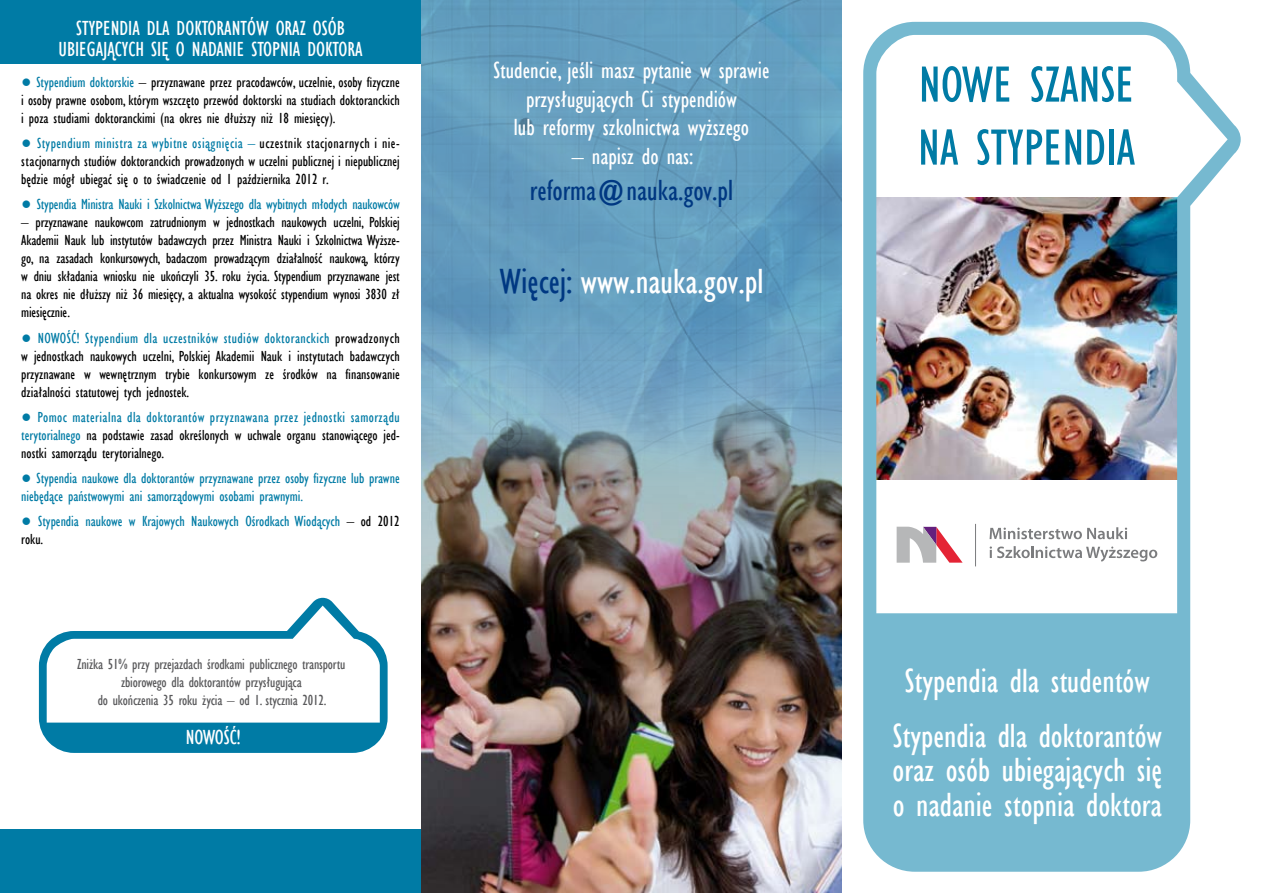
<style>
.page{position:relative;width:1263px;height:893px;background:#fff}
.page>*{position:absolute;margin:0;border:0;box-sizing:border-box;transform-origin:0 0}
.t1{font:condensed 52.5px/63px "Gill Sans";color:#007ba5}
.t2{font:condensed 36px "Gill Sans";color:#fff}
.t3{font:condensed 34.5px/54.3px "Gill Sans";color:#fff;text-align:center}
.t4{font:condensed 30px "Gill Sans";color:#003882}
.t5{font:condensed 24px/28.8px "Gill Sans";color:#fff;text-align:center}
.t6{font:condensed 21px/21px "Gill Sans";color:#fff;text-align:center}
.t7{font:condensed 15px/18px "Gill Sans";color:#000;text-align:justify}
.t8{font:condensed 15px/18px "Gill Sans";color:#007ba5}
.t9{font:condensed 15px/18px "Gill Sans";letter-spacing:-.01em;color:#58585a;text-align:center}
.s1{font-size:30px;color:#007ba5}
.s2{color:#007ba5}
.s3{font-size:30px}
.s4{color:#000}
.s5{color:#003882}
</style>
<div class="page">
<svg style="left:39px;top:598px;width:349px;height:155px"></svg>
<div style="left:0;top:0;width:421px;height:64px;background:#007ba5"></div>
<div style="left:0;top:829px;width:421px;height:64px;background:#007ba5"></div>
<img style="left:863px;top:22px;width:378px;height:850px">
<svg style="left:989px;top:527px;width:138px;height:12px"></svg>
<svg style="left:990px;top:546px;width:167px;height:16px"></svg>
<hr style="left:975px;top:524px;width:1px;height:42px;background:#7b7c7e">
<svg style="left:897px;top:527px;width:65px;height:36px"></svg>
<img style="left:421px;top:0;width:421px;height:893px">
<h3 class="t6" style="left:59px;top:18px;width:305px">STYPENDIA DLA DOKTORANTÓW ORAZ OSÓB<br>UBIEGAJĄCYCH SIĘ O NADANIE STOPNIA DOKTORA</h3>
<p class="t7" style="left:21px;top:73px;width:380px"><span class="s1">•</span> <span class="s2">Stypendium doktorskie</span> – przyznawane przez pracodawców, uczelnie, osoby fizyczne i osoby prawne osobom, którym wszczęto przewód doktorski na studiach doktoranckich i poza studiami doktoranckimi (na okres nie dłuższy niż 18 miesięcy).</p>
<p class="t7" style="left:21px;top:134px;width:380px"><span class="s1">•</span> <span class="s2">Stypendium ministra za wybitne osiągnięcia –</span> uczestnik stacjonarnych i nie&shy;stacjonarnych studiów doktoranckich prowadzonych w uczelni publicznej i niepublicznej będzie mógł ubiegać się o to świadczenie od 1 października 2012 r.</p>
<p class="t8" style="left:21px;top:195px;width:380px"><span class="s3">•</span> Stypendia Ministra Nauki i Szkolnictwa Wyższego dla wybitnych młodych naukowców</p>
<p class="t7" style="left:21px;top:213px;width:380px">– przyznawane naukowcom zatrudnionym w jednostkach naukowych uczelni, Polskiej Akademii Nauk lub instytutów badawczych przez Ministra Nauki i Szkolnictwa Wyższe&shy;go, na zasadach konkursowych, badaczom prowadzącym działalność naukową, którzy w dniu składania wniosku nie ukończyli 35. roku życia. Stypendium przyznawane jest na okres nie dłuższy niż 36 miesięcy, a aktualna wysokość stypendium wynosi 3830 zł miesięcznie.</p>
<p class="t7" style="left:21px;top:329px;width:380px"><span class="s1">•</span> <span class="s2">NOWOŚĆ! Stypendium dla uczestników studiów doktoranckich</span> prowadzonych w jednostkach naukowych uczelni, Polskiej Akademii Nauk i instytutach badawczych przyznawane w wewnętrznym trybie konkursowym ze środków na finansowanie działalności statutowej tych jednostek.</p>
<p class="t7" style="left:21px;top:408px;width:380px"><span class="s1">•</span> <span class="s2">Pomoc materialna dla doktorantów przyznawana przez jednostki samorządu terytorialnego</span> na podstawie zasad określonych w uchwale organu stanowiącego jed&shy;nostki samorządu terytorialnego.</p>
<p class="t8" style="left:21px;top:469px;width:380px"><span class="s3">•</span> Stypendia naukowe dla doktorantów przyznawane przez osoby fizyczne lub prawne niebędące państwowymi ani samorządowymi osobami prawnymi.</p>
<p class="t8" style="left:21px;top:512px;width:380px"><span class="s3">•</span> Stypendia naukowe w Krajowych Naukowych Ośrodkach Wiodących <span class="s4">– od 2012 roku.</span></p>
<p class="t9" style="left:77px;top:655px;width:270px">Zniżka 51% przy przejazdach środkami publicznego transportu zbiorowego dla doktorantów przysługująca<br>do ukończenia 35 roku życia – od 1. stycznia 2012.</p>
<h3 class="t6" style="left:186px;top:727px;width:18px">Nowość</h3>
<h3 class="t6" style="left:237px;top:727px;width:5px">!</h3>
<h3 class="t5" style="left:493px;top:56px;width:278px">Studencie, jeśli masz pytanie w sprawie przysługujących Ci stypendiów<br>lub reformy szkolnictwa wyższego</h3>
<h3 class="t5" style="left:572px;top:142px;width:123px">– napisz do nas:</h3>
<h3 class="t4" style="left:530px;top:173px;width:205px">reforma@nauka.gov.pl</h3>
<h2 class="t2" style="left:499px;top:260px;width:266px"><span class="s5">Więcej:</span> www.nauka.gov.pl</h2>
<h1 class="t1" style="left:918px;top:53px;width:219px">NOWE SZANSE<br>NA STYPENDIA</h1>
<h3 class="t3" style="left:893px;top:654px;width:271px">Stypendia dla studentów<br>Stypendia dla doktorantów</h3>
<h3 class="t3" style="left:892px;top:753px;width:271px;line-height:34.5px;text-align:left">oraz osób ubiegających się o nadanie stopnia doktora</h3>
</div>
